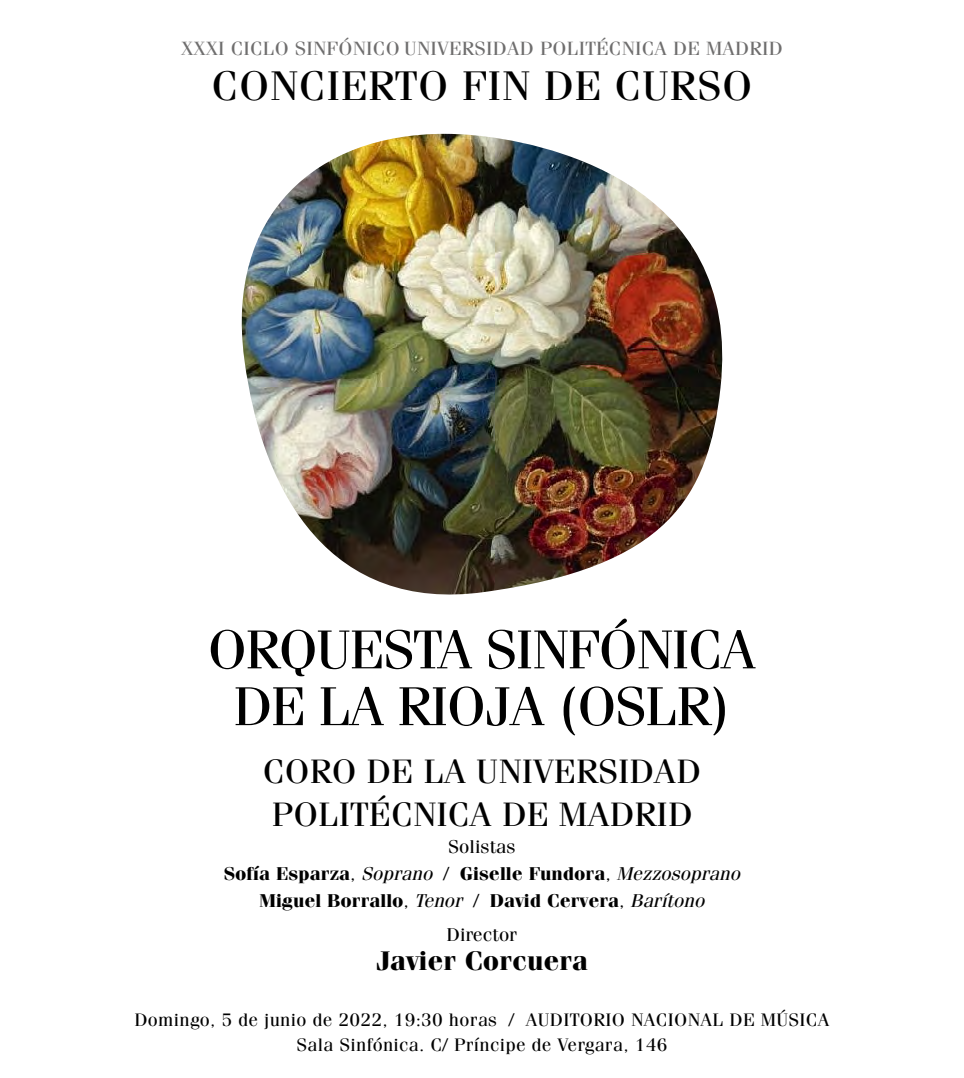
<style>
.page{position:relative;width:964px;height:1078px;background:#fff}
.page>*{position:absolute;margin:0;border:0;box-sizing:border-box;transform-origin:0 0}
.t1{font:54.6px/56.8px "Fenice Std";letter-spacing:-.03em;color:#000;text-align:center;scale:1.05 1}
.t2{font:41.4px "Fenice Std";letter-spacing:.01em;color:#000;scale:1.07 1}
.t3{font:33.8px/43.2px "Fenice Std";color:#000;scale:1.07 1}
.t4{font:700 26.8px "Fenice Std";color:#000;scale:1.07 1}
.t5{font:19.2px "Fenice Std";letter-spacing:.01em;color:#6f6e6e;scale:1.07 1}
.t6{font:700 18.6px/27px "Fenice Std";color:#000;text-align:center;scale:1.07 1}
.t7{font:18.6px "Fenice Std";color:#000;scale:1.07 1}
.t8{font:18px/25.4px "Fenice Std";letter-spacing:.015em;color:#000;text-align:center;scale:1.07 1}
.s1{font-weight:400}
.s2{font-weight:400;font-style:italic}
</style>
<div class="page">
<img style="left:241px;top:134px;width:482px;height:461px">
<p class="t5" style="left:181px;top:37px;width:564px">XXXI CICLO SINFÓNICO UNIVERSIDAD POLITÉCNICA DE MADRID</p>
<h2 class="t2" style="left:212px;top:61px;width:507px">CONCIERTO FIN DE CURSO</h2>
<h1 class="t1" style="left:208px;top:620px;width:524px">ORQUESTA SINFÓNICA<br>DE LA RIOJA (OSLR)</h1>
<h3 class="t3" style="left:263px;top:749px;width:411px">CORO DE LA UNIVERSIDAD<br>POLITÉCNICA DE MADRID</h3>
<p class="t6" style="left:224px;top:832px;width:484px"><span class="s1">Solistas<br></span>Sofía Esparza<span class="s1">,</span> <span class="s2">Soprano</span> <span class="s1">/</span> Giselle Fundora<span class="s1">,</span> <span class="s2">Mezzosoprano<br></span>Miguel Borrallo<span class="s1">,</span> <span class="s2">Tenor</span> <span class="s1">/</span> David Cervera<span class="s1">,</span> <span class="s2">Barítono</span></p>
<p class="t7" style="left:446px;top:923px;width:68px">Director</p>
<h3 class="t4" style="left:376px;top:943px;width:200px">Javier Corcuera</h3>
<p class="t8" style="left:134px;top:1006px;width:651px">Domingo, 5 de junio de 2022, 19:30 horas / AUDITORIO NACIONAL DE MÚSICA<br>Sala Sinfónica. C/ Príncipe de Vergara, 146</p>
</div>
